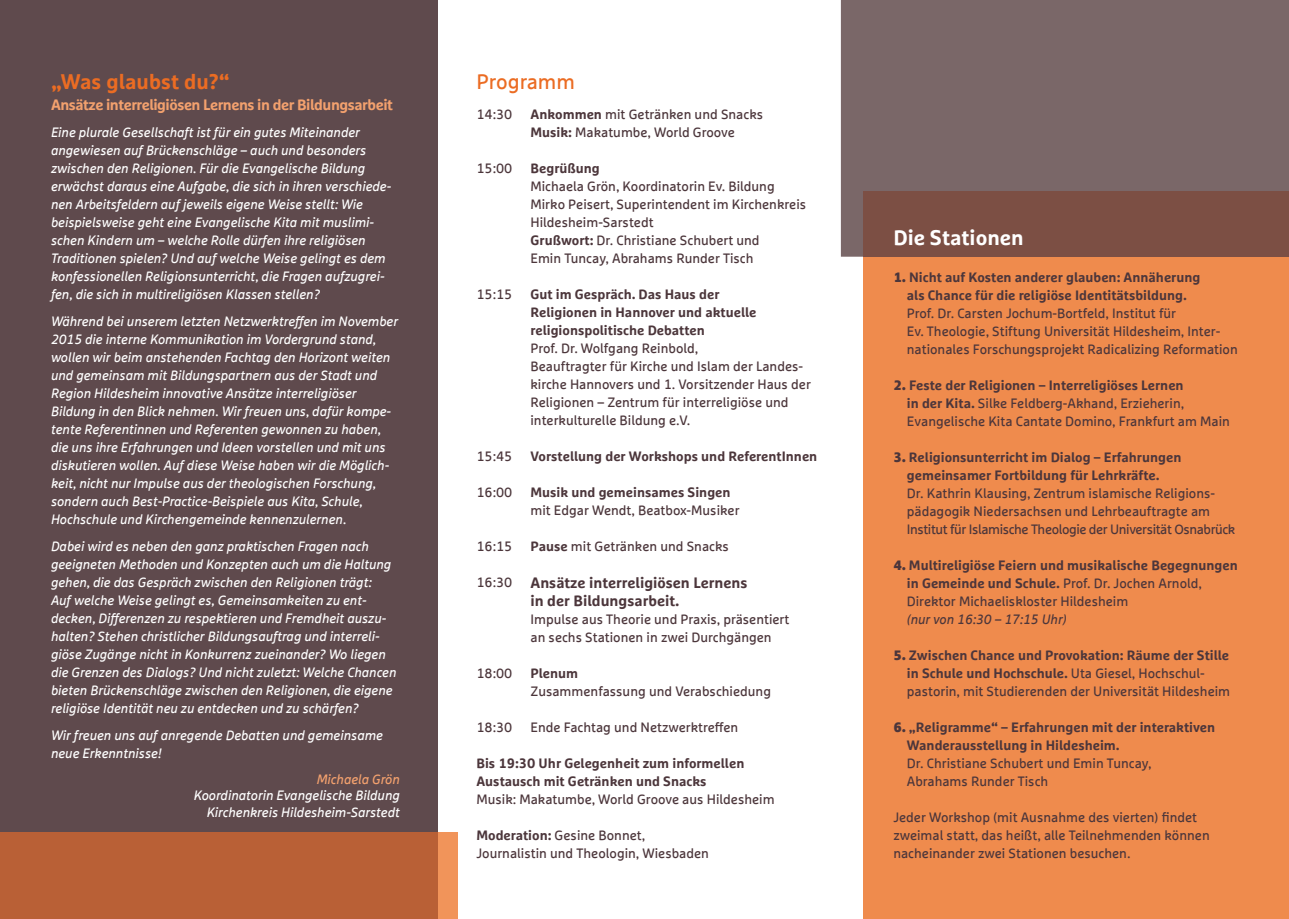
<style>
.page{position:relative;width:1289px;height:919px;background:#fff}
.page>*{position:absolute;margin:0;border:0;box-sizing:border-box;transform-origin:0 0}
.t1{font:700 21px "Marselis Offc";color:#eb6c23}
.t2{font:700 21px "Marselis Offc";color:#fff}
.t3{font:21px "Marselis Offc";color:#eb6c23}
.t4{font:700 15px/18px "Marselis Offc";color:#4c363b}
.t5{font:700 15px "Marselis Offc";letter-spacing:-.03em;color:#f3a16e}
.t6{font:italic 13.5px/18px "Marselis Offc";color:#fff}
.t7{font:13.5px/18px "Marselis Offc";color:#4c363b}
.t8{font:700 13.5px/18px "Marselis Offc";color:#4c363b}
.t9{font:italic 13.5px "Marselis Offc";color:#4c363b}
.t10{font:italic 13.5px "Marselis Offc";color:#f3a16e}
.s1{font-weight:700}
.s2{font-weight:400;font-size:13.5px}
.s3{font-weight:900}
.s4{font-weight:400}
</style>
<div class="page">
<div style="left:863px;top:257px;width:425px;height:661px;background:#ef8b4d"></div>
<div style="left:0;top:0;width:438px;height:832px;background:#5f4a4d"></div>
<div style="left:438px;top:832px;width:20px;height:86px;background:#f1945a"></div>
<div style="left:0;top:832px;width:438px;height:86px;background:#b96036"></div>
<div style="left:840px;top:0;width:448px;height:257px;background:#7a6768"></div>
<div style="left:863px;top:191px;width:425px;height:66px;background:#7c4f44"></div>
<h1 class="t1" style="left:51px;top:68px;width:180px">„Was glaubst du?“</h1>
<p class="t5" style="left:51px;top:95px;width:343px">Ansätze interreligiösen Lernens in der Bildungsarbeit</p>
<p class="t6" style="left:51px;top:123px;width:341px">Eine plurale Gesellschaft ist für ein gutes Miteinander angewiesen auf Brückenschläge – auch und besonders zwischen den Religionen. Für die Evangelische Bildung erwächst daraus eine Aufgabe, die sich in ihren verschiede&shy;nen Arbeitsfeldern auf jeweils eigene Weise stellt: Wie beispielsweise geht eine Evangelische Kita mit muslimi&shy;schen Kindern um – welche Rolle dürfen ihre religiösen Traditionen spielen? Und auf welche Weise gelingt es dem konfessionellen Religionsunterricht, die Fragen aufzugrei&shy;fen, die sich in multireligiösen Klassen stellen?</p>
<p class="t6" style="left:51px;top:312px;width:348px">Während bei unserem letzten Netzwerktreffen im November 2015 die interne Kommunikation im Vordergrund stand, wollen wir beim anstehenden Fachtag den Horizont weiten und gemeinsam mit Bildungspartnern aus der Stadt und Region Hildesheim innovative Ansätze interreligiöser Bildung in den Blick nehmen. Wir freuen uns, dafür kompe&shy;tente Referentinnen und Referenten gewonnen zu haben, die uns ihre Erfahrungen und Ideen vorstellen und mit uns diskutieren wollen. Auf diese Weise haben wir die Möglich&shy;keit, nicht nur Impulse aus der theologischen Forschung, sondern auch Best-Practice-Beispiele aus Kita, Schule, Hochschule und Kirchengemeinde kennenzulernen.</p>
<p class="t6" style="left:51px;top:537px;width:347px">Dabei wird es neben den ganz praktischen Fragen nach geeigneten Methoden und Konzepten auch um die Haltung gehen, die das Gespräch zwischen den Religionen trägt:<br>Auf welche Weise gelingt es, Gemeinsamkeiten zu ent&shy;decken, Differenzen zu respektieren und Fremdheit auszu&shy;halten? Stehen christlicher Bildungsauftrag und interreli&shy;giöse Zugänge nicht in Konkurrenz zueinander? Wo liegen die Grenzen des Dialogs? Und nicht zuletzt: Welche Chancen bieten Brückenschläge zwischen den Religionen, die eigene religiöse Identität neu zu entdecken und zu schärfen?</p>
<p class="t6" style="left:51px;top:726px;width:333px">Wir freuen uns auf anregende Debatten und gemeinsame neue Erkenntnisse!</p>
<p class="t10" style="left:317px;top:770px;width:85px">Michaela Grön</p>
<p class="t6" style="left:194px;top:787px;width:207px;line-height:16.5px;text-align:right">Koordinatorin Evangelische Bildung<br>Kirchenkreis Hildesheim-Sarstedt</p>
<h1 class="t3" style="left:476px;top:69px;width:100px">Programm</h1>
<p class="t7" style="left:476px;top:105px;width:37px">14:30</p>
<p class="t7" style="left:530px;top:105px;width:234px"><span class="s1">Ankommen</span> mit Getränken und Snacks<br><span class="s1">Musik:</span> Makatumbe, World Groove</p>
<p class="t7" style="left:476px;top:159px;width:37px">15:00</p>
<p class="t8" style="left:530px;top:159px;width:71px">Begrüßung</p>
<p class="t7" style="left:530px;top:177px;width:277px">Michaela Grön, Koordinatorin Ev. Bildung Mirko Peisert, Superintendent im Kirchenkreis Hildesheim-Sarstedt<br><span class="s1">Grußwort:</span> Dr. Christiane Schubert und<br>Emin Tuncay, Abrahams Runder Tisch</p>
<p class="t7" style="left:476px;top:285px;width:37px">15:15</p>
<p class="t8" style="left:530px;top:285px;width:227px">Gut im Gespräch. Das Haus der<br>Religionen in Hannover und aktuelle religionspolitische Debatten</p>
<p class="t7" style="left:530px;top:339px;width:282px">Prof. Dr. Wolfgang Reinbold,<br>Beauftragter für Kirche und Islam der Landes&shy;kirche Hannovers und 1. Vorsitzender Haus der Religionen – Zentrum für interreligiöse und interkulturelle Bildung e.V.</p>
<p class="t7" style="left:476px;top:447px;width:37px">15:45</p>
<p class="t8" style="left:530px;top:447px;width:288px">Vorstellung der Workshops und ReferentInnen</p>
<p class="t7" style="left:476px;top:483px;width:37px">16:00</p>
<p class="t8" style="left:530px;top:483px;width:202px">Musik und gemeinsames Singen</p>
<p class="t7" style="left:530px;top:501px;width:211px">mit Edgar Wendt, Beatbox-Musiker</p>
<p class="t7" style="left:476px;top:537px;width:37px">16:15</p>
<p class="t7" style="left:530px;top:537px;width:200px"><span class="s1">Pause</span> mit Getränken und Snacks</p>
<p class="t4" style="left:530px;top:573px;width:219px;text-indent:-54px"><span class="s2">16:30</span> Ansätze interreligiösen Lernens in der Bildungsarbeit.</p>
<p class="t7" style="left:530px;top:609px;width:260px">Impulse aus Theorie und Praxis, präsentiert an sechs Stationen in zwei Durchgängen</p>
<p class="t7" style="left:476px;top:663px;width:37px">18:00</p>
<p class="t8" style="left:530px;top:663px;width:49px">Plenum</p>
<p class="t7" style="left:530px;top:681px;width:242px">Zusammenfassung und Verabschiedung</p>
<p class="t7" style="left:476px;top:717px;width:37px">18:30</p>
<p class="t7" style="left:530px;top:717px;width:209px">Ende Fachtag und Netzwerktreffen</p>
<p class="t8" style="left:476px;top:753px;width:269px">Bis 19:30 Uhr Gelegenheit zum informellen<br>Austausch mit Getränken und Snacks</p>
<p class="t7" style="left:476px;top:789px;width:300px">Musik: Makatumbe, World Groove aus Hildesheim</p>
<p class="t7" style="left:476px;top:825px;width:234px"><span class="s1">Moderation:</span> Gesine Bonnet,<br>Journalistin und Theologin, Wiesbaden</p>
<h1 class="t2" style="left:893px;top:224px;width:132px">Die Stationen</h1>
<p class="t8" style="left:893px;top:268px;width:308px;text-align:center"><span class="s3">1.</span> Nicht auf Kosten anderer glauben: Annäherung als Chance für die religiöse Identitätsbildung.</p>
<p class="t7" style="left:906px;top:304px;width:332px">Prof. Dr. Carsten Jochum-Bortfeld, Institut für<br>Ev. Theologie, Stiftung Universität Hildesheim, Inter&shy;nationales Forschungsprojekt Radicalizing Reformation</p>
<p class="t7" style="left:906px;top:376px;width:324px;text-indent:-14px"><span class="s3">2.</span> <span class="s1">Feste der Religionen – Interreligiöses Lernen<br>in der Kita.</span> Silke Feldberg-Akhand, Erzieherin,<br>Evangelische Kita Cantate Domino, Frankfurt am Main</p>
<p class="t8" style="left:906px;top:448px;width:276px;text-indent:-14px"><span class="s3">3.</span> Religionsunterricht im Dialog – Erfahrungen gemeinsamer Fortbildung für Lehrkräfte.</p>
<p class="t7" style="left:906px;top:484px;width:330px">Dr. Kathrin Klausing, Zentrum islamische Religions&shy;pädagogik Niedersachsen und Lehrbeauftragte am<br>Institut für Islamische Theologie der Universität Osnabrück</p>
<p class="t8" style="left:906px;top:556px;width:332px;text-indent:-14px"><span class="s3">4.</span> Multireligiöse Feiern und musikalische Begegnungen in Gemeinde und Schule. <span class="s4">Prof. Dr. Jochen Arnold,<br>Direktor Michaeliskloster Hildesheim</span></p>
<p class="t9" style="left:906px;top:611px;width:161px">(nur von 16:30 – 17:15 Uhr)</p>
<p class="t7" style="left:906px;top:646px;width:325px;text-indent:-14px"><span class="s3">5.</span> <span class="s1">Zwischen Chance und Provokation: Räume der Stille in Schule und Hochschule.</span> Uta Giesel, Hochschul&shy;pastorin, mit Studierenden der Universität Hildesheim</p>
<p class="t8" style="left:906px;top:718px;width:310px;text-indent:-14px"><span class="s3">6.</span> „Religramme“ – Erfahrungen mit der interaktiven<br>Wanderausstellung in Hildesheim.</p>
<p class="t7" style="left:906px;top:754px;width:246px">Dr. Christiane Schubert und Emin Tuncay,<br>Abrahams Runder Tisch</p>
<p class="t7" style="left:893px;top:808px;width:318px">Jeder Workshop (mit Ausnahme des vierten) findet zweimal statt, das heißt, alle Teilnehmenden können nacheinander zwei Stationen besuchen.</p>
</div>
